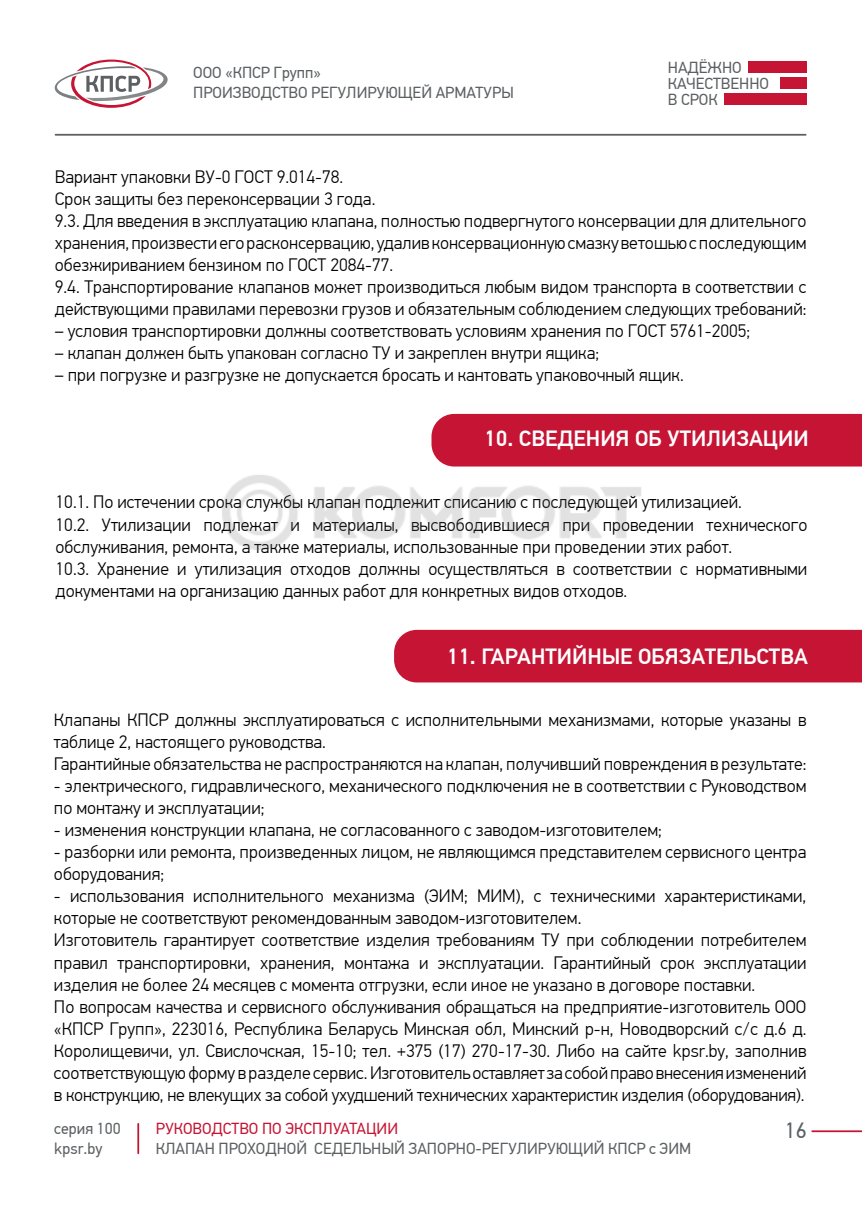
<style>
.page{position:relative;width:862px;height:1214px;background:#fff}
.page>*{position:absolute;margin:0;border:0;box-sizing:border-box;transform-origin:0 0}
.t1{font:500 22px "PF Din Text Pro";color:#fff}
.t2{font:22px "PF Din Text Pro";color:#5c6062}
.t3{font:300 18px/22px "PF Din Text Pro";color:#000}
.t4{font:16px/20px "PF Din Text Pro";color:#5c6062}
.t5{font:16px "PF Din Text Pro";color:#c61534}
.t6{font:16px/16px "PF Din Text Pro";color:#5d6062}
</style>
<div class="page">
<div style="left:780px;top:78px;width:26px;height:11px;background:#c61534"></div>
<svg style="left:55px;top:60px;width:113px;height:48px"></svg>
<div style="left:747px;top:62px;width:59px;height:11px;background:#c61534"></div>
<div style="left:724px;top:94px;width:82px;height:11px;background:#c61534"></div>
<hr style="left:137px;top:1122px;width:2px;height:31px;background:#c61534">
<hr style="left:55px;top:134px;width:751px;height:2px;background:#5c6062">
<svg style="left:811px;top:1130px;width:51px;height:1px"></svg>
<div style="left:431px;top:414px;width:431px;height:52px;background:#c61534"></div>
<div style="left:394px;top:629px;width:468px;height:53px;background:#c61534"></div>
<img style="left:222px;top:465px;width:424px;height:85px">
<p class="t4" style="left:193px;top:63px;width:322px">ООО «КПСР Групп»<br>ПРОИЗВОДСТВО РЕГУЛИРУЮЩЕЙ АРМАТУРЫ</p>
<p class="t6" style="left:668px;top:59px;width:103px">НАДЁЖНО<br>КАЧЕСТВЕННО<br>В СРОК</p>
<p class="t3" style="left:55px;top:166px;width:753px">Вариант упаковки ВУ-0 ГОСТ 9.014-78.<br>Срок защиты без переконсервации 3 года.<br>9.3. Для введения в эксплуатацию клапана, полностью подвергнутого консервации для длительного хранения, произвести его расконсервацию, удалив консервационную смазку ветошью с последующим обезжириванием бензином по ГОСТ 2084-77.<br>9.4. Транспортирование клапанов может производиться любым видом транспорта в соответствии с действующими правилами перевозки грузов и обязательным соблюдением следующих требований:</p>
<p class="t3" style="left:55px;top:320px;width:697px">– условия транспортировки должны соответствовать условиям хранения по ГОСТ 5761-2005;</p>
<p class="t3" style="left:55px;top:342px;width:546px">– клапан должен быть упакован согласно ТУ и закреплен внутри ящика;</p>
<p class="t3" style="left:55px;top:364px;width:630px">– при погрузке и разгрузке не допускается бросать и кантовать упаковочный ящик.</p>
<p class="t1" style="left:484px;top:425px;width:326px">10. СВЕДЕНИЯ ОБ УТИЛИЗАЦИИ</p>
<p class="t3" style="left:56px;top:491px;width:753px">10.1. По истечении срока службы клапан подлежит списанию с последующей утилизацией.<br>10.2. Утилизации подлежат и материалы, высвободившиеся при проведении технического обслуживания, ремонта, а также материалы, использованные при проведении этих работ.<br>10.3. Хранение и утилизация отходов должны осуществляться в соответствии с нормативными документами на организацию данных работ для конкретных видов отходов.</p>
<p class="t1" style="left:447px;top:643px;width:362px">11. ГАРАНТИЙНЫЕ ОБЯЗАТЕЛЬСТВА</p>
<p class="t3" style="left:54px;top:709px;width:754px">Клапаны КПСР должны эксплуатироваться с исполнительными механизмами, которые указаны в таблице 2, настоящего руководства.<br>Гарантийные обязательства не распространяются на клапан, получивший повреждения в результате:</p>
<p class="t3" style="left:54px;top:775px;width:754px">- электрического, гидравлического, механического подключения не в соответствии с Руководством по монтажу и эксплуатации;</p>
<p class="t3" style="left:54px;top:819px;width:609px">- изменения конструкции клапана, не согласованного с заводом-изготовителем;</p>
<p class="t3" style="left:54px;top:841px;width:754px">- разборки или ремонта, произведенных лицом, не являющимся представителем сервисного центра оборудования;</p>
<p class="t3" style="left:54px;top:885px;width:754px">- использования исполнительного механизма (ЭИМ; МИМ), с техническими характеристиками, которые не соответствуют рекомендованным заводом-изготовителем.<br>Изготовитель гарантирует соответствие изделия требованиям ТУ при соблюдении потребителем правил транспортировки, хранения, монтажа и эксплуатации. Гарантийный срок эксплуатации изделия не более 24 месяцев с момента отгрузки, если иное не указано в договоре поставки.<br>По вопросам качества и сервисного обслуживания обращаться на предприятие-изготовитель ООО «КПСР Групп», 223016, Республика Беларусь Минская обл, Минский р-н, Новодворский с/с д.6 д.<br>Королищевичи, ул. Свислочская, 15-10; тел. +375 (17) 270-17-30. Либо на сайте kpsr.by, заполнив соответствующую форму в разделе сервис. Изготовитель оставляет за собой право внесения изменений в конструкцию, не влекущих за собой ухудшений технических характеристик изделия (оборудования).</p>
<p class="t4" style="left:54px;top:1118px;width:68px">серия 100 kpsr.by</p>
<p class="t5" style="left:156px;top:1118px;width:244px">РУКОВОДСТВО ПО ЭКСПЛУАТАЦИИ</p>
<p class="t4" style="left:156px;top:1138px;width:537px">КЛАПАН ПРОХОДНОЙ СЕДЕЛЬНЫЙ ЗАПОРНО-РЕГУЛИРУЮЩИЙ КПСР с ЭИМ</p>
<p class="t2" style="left:785px;top:1117px;width:23px">16</p>
</div>
